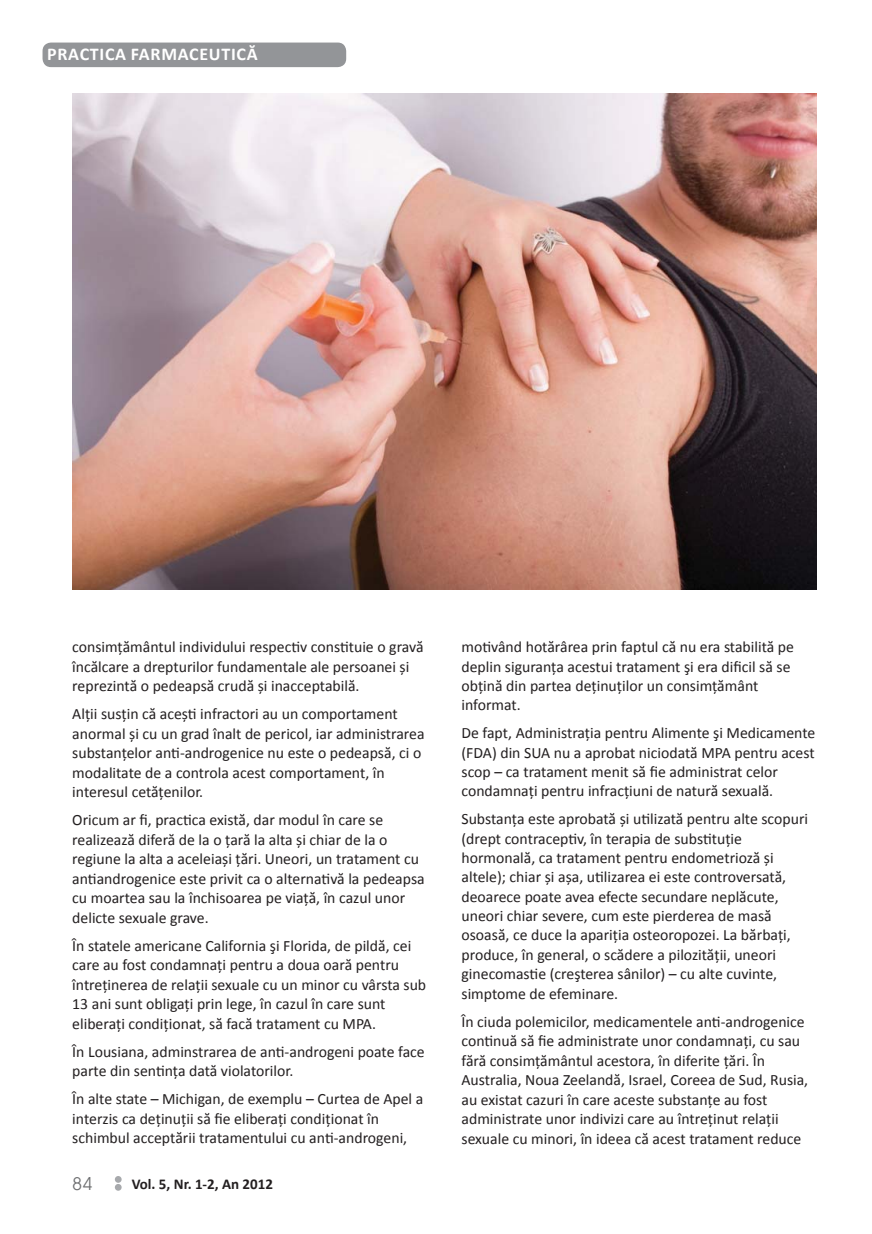
<style>
.page{position:relative;width:872px;height:1234px;background:#fff}
.page>*{position:absolute;margin:0;border:0;box-sizing:border-box;transform-origin:0 0}
.t1{font:700 18px "Calibri";letter-spacing:.04em;color:#fff}
.t2{font:18px "Avant Plain";color:#6d6e70}
.t3{font:15.75px/19.5px "Calibri";color:#231f20}
.t4{font:700 15px "Calibri";color:#231f20}
</style>
<div class="page">
<div style="left:43px;top:43px;width:303px;height:24px;background:#939598;border-radius:9px"></div>
<div style="left:115px;top:1175px;width:7px;height:7px;background:#a7a9ac;border-radius:50%"></div>
<div style="left:115px;top:1183px;width:7px;height:7px;background:#a7a9ac;border-radius:50%"></div>
<img style="left:72px;top:94px;width:745px;height:496px">
<p class="t1" style="left:47px;top:47px;width:212px">PRACTICA FARMACEUTICĂ</p>
<p class="t3" style="left:72px;top:638px;width:353px">consimţământul individului respectiv constituie o gravă încălcare a drepturilor fundamentale ale persoanei și reprezintă o pedeapsă crudă și inacceptabilă.</p>
<p class="t3" style="left:72px;top:705px;width:354px">Alţii susţin că acești infractori au un comportament anormal și cu un grad înalt de pericol, iar administrarea substanţelor anti-androgenice nu este o pedeapsă, ci o modalitate de a controla acest comportament, în interesul cetăţenilor.</p>
<p class="t3" style="left:72px;top:811px;width:354px">Oricum ar fi, practica există, dar modul în care se realizează diferă de la o ţară la alta și chiar de la o regiune la alta a aceleiași ţări. Uneori, un tratament cu antiandrogenice este privit ca o alternativă la pedeapsa cu moartea sau la închisoarea pe viaţă, în cazul unor delicte sexuale grave.</p>
<p class="t3" style="left:72px;top:936px;width:355px">În statele americane California şi Florida, de pildă, cei care au fost condamnaţi pentru a doua oară pentru întreţinerea de relaţii sexuale cu un minor cu vârsta sub 13 ani sunt obligaţi prin lege, în cazul în care sunt eliberaţi condiţionat, să facă tratament cu MPA.</p>
<p class="t3" style="left:72px;top:1042px;width:354px">În Lousiana, adminstrarea de anti-androgeni poate face parte din sentinţa dată violatorilor.</p>
<p class="t3" style="left:72px;top:1090px;width:352px">În alte state – Michigan, de exemplu – Curtea de Apel a interzis ca deţinuţii să fie eliberaţi condiţionat în schimbul acceptării tratamentului cu anti-androgeni,</p>
<p class="t2" style="left:72px;top:1176px;width:22px">84</p>
<p class="t4" style="left:132px;top:1177px;width:143px">Vol. 5, Nr. 1-2, An 2012</p>
<p class="t3" style="left:461px;top:638px;width:334px">motivând hotărârea prin faptul că nu era stabilită pe deplin siguranţa acestui tratament şi era dificil să se obţină din partea deţinuţilor un consimţământ informat.</p>
<p class="t3" style="left:461px;top:724px;width:355px">De fapt, Administraţia pentru Alimente şi Medicamente (FDA) din SUA nu a aprobat niciodată MPA pentru acest scop – ca tratament menit să fie administrat celor condamnaţi pentru infracţiuni de natură sexuală.</p>
<p class="t3" style="left:461px;top:810px;width:348px">Substanţa este aprobată și utilizată pentru alte scopuri (drept contraceptiv, în terapia de substituţie hormonală, ca tratament pentru endometrioză și altele); chiar și așa, utilizarea ei este controversată, deoarece poate avea efecte secundare neplăcute, uneori chiar severe, cum este pierderea de masă osoasă, ce duce la apariţia osteoropozei. La bărbaţi, produce, în general, o scădere a pilozităţii, uneori ginecomastie (creşterea sânilor) – cu alte cuvinte, simptome de efeminare.</p>
<p class="t3" style="left:461px;top:1012px;width:348px">În ciuda polemicilor, medicamentele anti-androgenice continuă să fie administrate unor condamnaţi, cu sau fără consimţământul acestora, în diferite ţări. În Australia, Noua Zeelandă, Israel, Coreea de Sud, Rusia, au existat cazuri în care aceste substanţe au fost administrate unor indivizi care au întreţinut relaţii sexuale cu minori, în ideea că acest tratament reduce</p>
</div>
